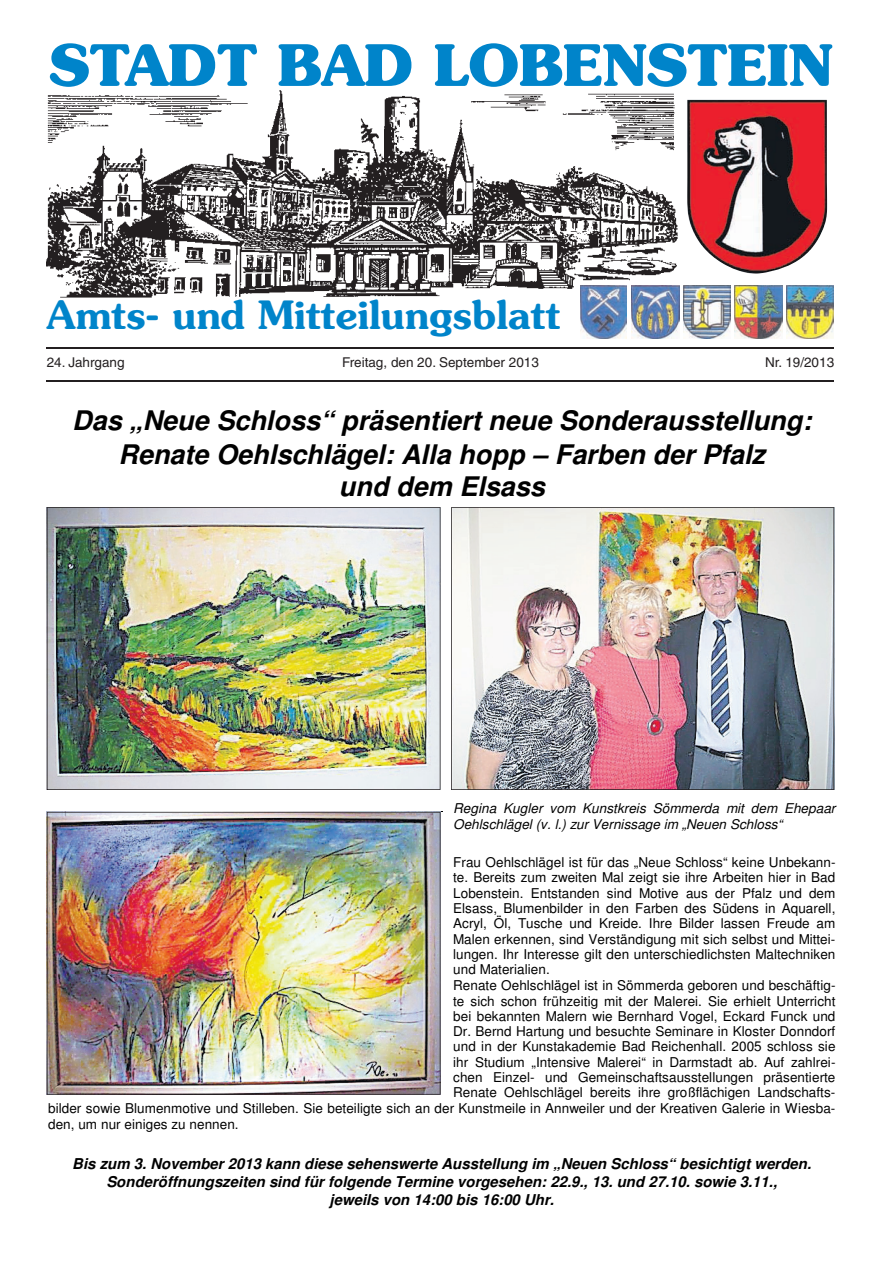
<style>
.page{position:relative;width:881px;height:1263px;background:#fff}
.page>*{position:absolute;margin:0;border:0;box-sizing:border-box;transform-origin:0 0}
.t1{font:700 57px "Souvenir LT";color:#0084ca}
.t2{font:600 39px "Souvenir LT";color:#0084ca}
.t3{font:italic 700 27px/33px "Crnvwn Helvetica";color:#000;text-align:center}
.t4{font:italic 700 15px/18.1px "Crnvwn Helvetica";color:#000;text-align:center}
.t5{font:13.5px "Lqdmkv Helvetica";letter-spacing:.005em;color:#000}
.t6{font:italic 13.5px/15.5px "Qnjffg Helvetica";letter-spacing:.005em;color:#000}
.t7{font:13.5px "Helvetica LT";color:#231f20}
</style>
<div class="page">
<img style="left:47px;top:90px;width:631px;height:208px">
<img style="left:580px;top:286px;width:46px;height:52px">
<img style="left:683px;top:286px;width:46px;height:52px">
<img style="left:786px;top:286px;width:46px;height:52px">
<img style="left:734px;top:286px;width:48px;height:52px">
<img style="left:631px;top:286px;width:48px;height:52px">
<img style="left:687px;top:100px;width:139px;height:174px">
<hr style="left:47px;top:348px;width:786px;height:1px;background:#231f20">
<hr style="left:47px;top:381px;width:786px;height:1px;background:#231f20">
<img style="left:47px;top:507px;width:393px;height:283px">
<img style="left:47px;top:812px;width:393px;height:283px">
<img style="left:451px;top:507px;width:382px;height:283px">
<h1 class="t1" style="left:49px;top:29px;width:784px">STADT BAD LOBENSTEIN</h1>
<h2 class="t2" style="left:47px;top:291px;width:515px">Amts- und Mitteilungsblatt</h2>
<p class="t7" style="left:47px;top:354px;width:79px">24. Jahrgang</p>
<p class="t7" style="left:342px;top:354px;width:198px">Freitag, den 20. September 2013</p>
<p class="t7" style="left:764px;top:354px;width:71px">Nr. 19/2013</p>
<h3 class="t3" style="left:72px;top:406px;width:740px">Das „Neue Schloss“ präsentiert neue Sonderausstellung:<br>Renate Oehlschlägel: Alla hopp – Farben der Pfalz<br>und dem Elsass</h3>
<p class="t6" style="left:453px;top:802px;width:383px">Regina Kugler vom Kunstkreis Sömmerda mit dem Ehepaar<br>Oehlschlägel (v. l.) zur Vernissage im „Neuen Schloss“</p>
<p class="t5" style="left:453px;top:855px;width:383px">Frau Oehlschlägel ist für das „Neue Schloss“ keine Unbekann-</p>
<p class="t5" style="left:453px;top:870px;width:383px">te. Bereits zum zweiten Mal zeigt sie ihre Arbeiten hier in Bad</p>
<p class="t5" style="left:453px;top:885px;width:383px">Lobenstein. Entstanden sind Motive aus der Pfalz und dem</p>
<p class="t5" style="left:453px;top:901px;width:383px">Elsass, Blumenbilder in den Farben des Südens in Aquarell,</p>
<p class="t5" style="left:453px;top:916px;width:383px">Acryl, Öl, Tusche und Kreide. Ihre Bilder lassen Freude am</p>
<p class="t5" style="left:453px;top:931px;width:383px">Malen erkennen, sind Verständigung mit sich selbst und Mittei-</p>
<p class="t5" style="left:453px;top:946px;width:383px">lungen. Ihr Interesse gilt den unterschiedlichsten Maltechniken</p>
<p class="t5" style="left:453px;top:962px;width:98px">und Materialien.</p>
<p class="t5" style="left:453px;top:978px;width:383px">Renate Oehlschlägel ist in Sömmerda geboren und beschäftig-</p>
<p class="t5" style="left:453px;top:993px;width:383px">te sich schon frühzeitig mit der Malerei. Sie erhielt Unterricht</p>
<p class="t5" style="left:453px;top:1008px;width:383px">bei bekannten Malern wie Bernhard Vogel, Eckard Funck und</p>
<p class="t5" style="left:453px;top:1024px;width:383px">Dr. Bernd Hartung und besuchte Seminare in Kloster Donndorf</p>
<p class="t5" style="left:453px;top:1039px;width:383px">und in der Kunstakademie Bad Reichenhall. 2005 schloss sie</p>
<p class="t5" style="left:453px;top:1054px;width:383px">ihr Studium „Intensive Malerei“ in Darmstadt ab. Auf zahlrei-</p>
<p class="t5" style="left:453px;top:1070px;width:383px">chen Einzel- und Gemeinschaftsausstellungen präsentierte</p>
<p class="t5" style="left:453px;top:1085px;width:383px">Renate Oehlschlägel bereits ihre großflächigen Landschafts-</p>
<p class="t5" style="left:48px;top:1101px;width:788px">bilder sowie Blumenmotive und Stilleben. Sie beteiligte sich an der Kunstmeile in Annweiler und der Kreativen Galerie in Wiesba-</p>
<p class="t5" style="left:48px;top:1116px;width:192px">den, um nur einiges zu nennen.</p>
<p class="t4" style="left:72px;top:1155px;width:740px">Bis zum 3. November 2013 kann diese sehenswerte Ausstellung im „Neuen Schloss“ besichtigt werden.<br>Sonderöffnungszeiten sind für folgende Termine vorgesehen: 22.9., 13. und 27.10. sowie 3.11.,<br>jeweils von 14:00 bis 16:00 Uhr.</p>
</div>
